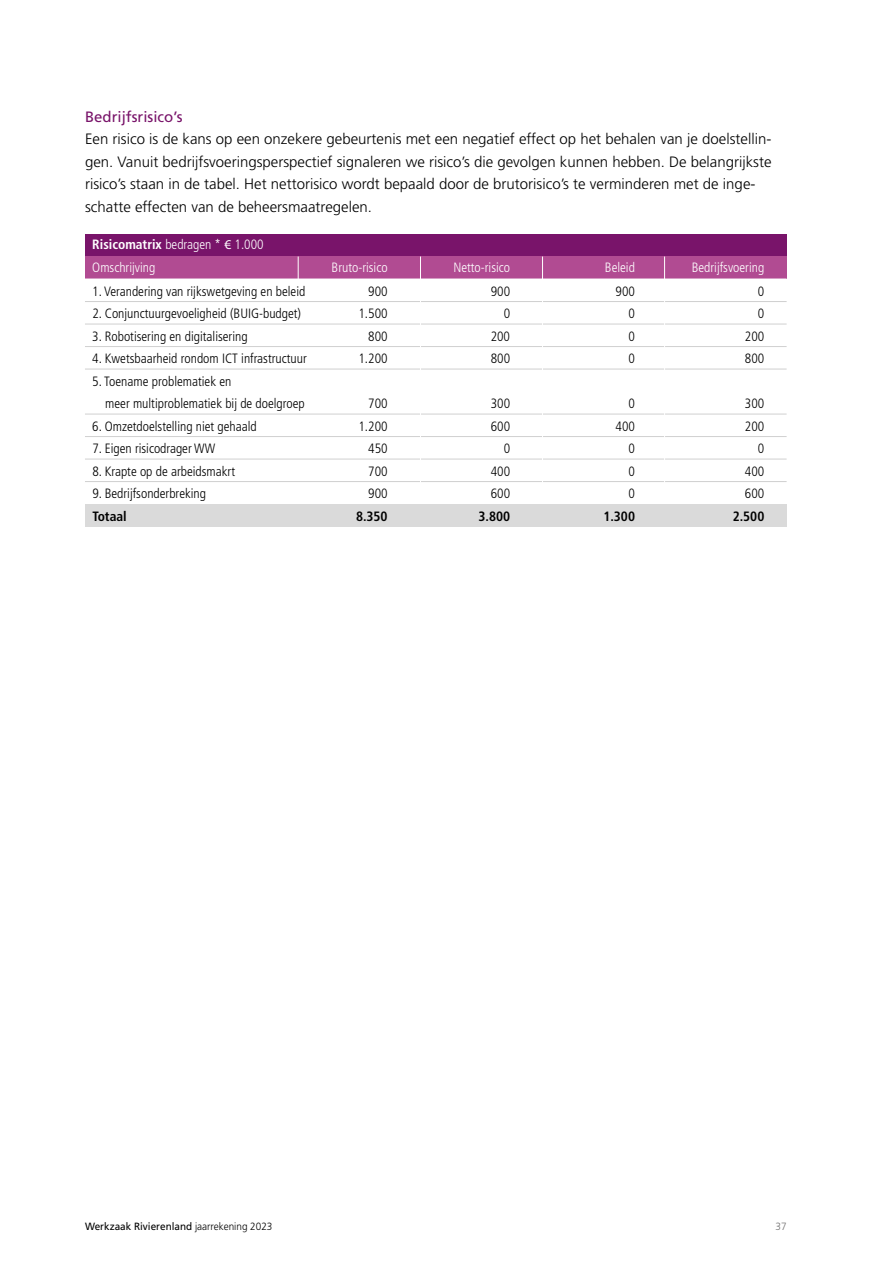
<style>
.page{position:relative;width:893px;height:1263px;background:#fff}
.page>*{position:absolute;margin:0;border:0;box-sizing:border-box;transform-origin:0 0}
.t1{font:300 15px/22.5px "Frutiger LT Std";color:#000}
.t2{font:15px "Frutiger LT Std";color:#79146a}
.t3{font:300 condensed 13.5px/22.5px "Frutiger LT Std";color:#000}
.t4{font:300 condensed 13.5px/22.5px "Frutiger LT Std";color:#fff}
.t5{font:700 condensed 13.5px "Frutiger LT Std";color:#000}
.t6{font:10.5px "Frutiger LT Std";color:#000;scale:.95 1}
.t7{font:300 10.5px "Frutiger LT Std";color:#706f6f;scale:.95 1}
.s1{font-weight:700}
.s2{font-family:"Myriad Pro";font-weight:400;font-stretch:normal}
.s3{font-weight:300}
</style>
<div class="page">
<div style="left:85px;top:234px;width:702px;height:23px;background:#79146a"></div>
<div style="left:85px;top:257px;width:702px;height:22px;background:#b14b92"></div>
<div style="left:85px;top:504px;width:702px;height:23px;background:#dadada"></div>
<hr style="left:85px;top:301px;width:702px;height:1px;background:#d0d0d0">
<hr style="left:85px;top:324px;width:702px;height:1px;background:#d0d0d0">
<hr style="left:85px;top:346px;width:702px;height:1px;background:#d0d0d0">
<hr style="left:85px;top:369px;width:702px;height:1px;background:#d0d0d0">
<hr style="left:85px;top:414px;width:702px;height:1px;background:#d0d0d0">
<hr style="left:85px;top:436px;width:702px;height:1px;background:#d0d0d0">
<hr style="left:85px;top:459px;width:702px;height:1px;background:#d0d0d0">
<hr style="left:85px;top:481px;width:702px;height:1px;background:#d0d0d0">
<hr style="left:542px;top:257px;width:1px;height:242px;background:#fff">
<hr style="left:664px;top:257px;width:1px;height:242px;background:#fff">
<hr style="left:420px;top:257px;width:1px;height:242px;background:#fff">
<svg style="left:298px;top:257px;width:1px;height:22px"></svg>
<p class="t2" style="left:85px;top:107px;width:99px">Bedrijfsrisico’s</p>
<p class="t1" style="left:85px;top:128px;width:688px">Een risico is de kans op een onzekere gebeurtenis met een negatief effect op het behalen van je doelstellin&shy;gen. Vanuit bedrijfsvoeringsperspectief signaleren we risico’s die gevolgen kunnen hebben. De belangrijkste risico’s staan in de tabel. Het nettorisico wordt bepaald door de brutorisico’s te verminderen met de inge&shy;schatte effecten van de beheersmaatregelen.</p>
<p class="t4" style="left:92px;top:234px;width:173px"><span class="s1">Risicomatrix</span> bedragen * <span class="s2">€</span> 1.000<br>Omschrijving</p>
<p class="t4" style="left:332px;top:256px;width:58px">Bruto-risico</p>
<p class="t4" style="left:453px;top:256px;width:58px">Netto-risico</p>
<p class="t4" style="left:605px;top:256px;width:32px">Beleid</p>
<p class="t4" style="left:692px;top:256px;width:74px">Bedrijfsvoering</p>
<p class="t3" style="left:92px;top:280px;width:215px">1. Verandering van rijkswetgeving en beleid</p>
<p class="t3" style="left:368px;top:280px;width:21px">900</p>
<p class="t3" style="left:491px;top:280px;width:21px">900</p>
<p class="t3" style="left:616px;top:280px;width:21px">900</p>
<p class="t3" style="left:758px;top:280px;width:8px">0</p>
<p class="t3" style="left:92px;top:303px;width:210px">2. Conjunctuurgevoeligheid (BUIG-budget)</p>
<p class="t3" style="left:358px;top:303px;width:31px">1.500</p>
<p class="t3" style="left:504px;top:303px;width:8px">0</p>
<p class="t3" style="left:628px;top:303px;width:8px">0</p>
<p class="t3" style="left:758px;top:303px;width:8px">0</p>
<p class="t3" style="left:92px;top:325px;width:157px">3. Robotisering en digitalisering</p>
<p class="t3" style="left:368px;top:325px;width:21px">800</p>
<p class="t3" style="left:491px;top:325px;width:21px">200</p>
<p class="t3" style="left:628px;top:325px;width:8px">0</p>
<p class="t3" style="left:745px;top:325px;width:21px">200</p>
<p class="t3" style="left:92px;top:348px;width:216px">4. Kwetsbaarheid rondom ICT infrastructuur</p>
<p class="t3" style="left:358px;top:348px;width:31px">1.200</p>
<p class="t3" style="left:491px;top:348px;width:21px">800</p>
<p class="t3" style="left:628px;top:348px;width:8px">0</p>
<p class="t3" style="left:745px;top:348px;width:21px">800</p>
<p class="t3" style="left:105px;top:370px;width:201px;text-indent:-13px">5. Toename problematiek en<br>meer multiproblematiek bij de doelgroep</p>
<p class="t3" style="left:368px;top:393px;width:21px">700</p>
<p class="t3" style="left:491px;top:393px;width:21px">300</p>
<p class="t3" style="left:628px;top:393px;width:8px">0</p>
<p class="t3" style="left:745px;top:393px;width:21px">300</p>
<p class="t3" style="left:92px;top:415px;width:166px">6. Omzetdoelstelling niet gehaald</p>
<p class="t3" style="left:358px;top:415px;width:31px">1.200</p>
<p class="t3" style="left:491px;top:415px;width:21px">600</p>
<p class="t3" style="left:615px;top:415px;width:21px">400</p>
<p class="t3" style="left:745px;top:415px;width:21px">200</p>
<p class="t3" style="left:92px;top:438px;width:124px">7. Eigen risicodrager WW</p>
<p class="t3" style="left:368px;top:438px;width:21px">450</p>
<p class="t3" style="left:504px;top:438px;width:8px">0</p>
<p class="t3" style="left:628px;top:438px;width:8px">0</p>
<p class="t3" style="left:758px;top:438px;width:8px">0</p>
<p class="t3" style="left:92px;top:460px;width:144px">8. Krapte op de arbeidsmakrt</p>
<p class="t3" style="left:368px;top:460px;width:21px">700</p>
<p class="t3" style="left:491px;top:460px;width:21px">400</p>
<p class="t3" style="left:628px;top:460px;width:8px">0</p>
<p class="t3" style="left:745px;top:460px;width:21px">400</p>
<p class="t3" style="left:92px;top:483px;width:115px">9. Bedrijfsonderbreking</p>
<p class="t3" style="left:368px;top:483px;width:21px">900</p>
<p class="t3" style="left:491px;top:483px;width:21px">600</p>
<p class="t3" style="left:628px;top:483px;width:8px">0</p>
<p class="t3" style="left:745px;top:483px;width:21px">600</p>
<p class="t5" style="left:92px;top:508px;width:36px">Totaal</p>
<p class="t5" style="left:356px;top:508px;width:33px">8.350</p>
<p class="t5" style="left:479px;top:508px;width:33px">3.800</p>
<p class="t5" style="left:603px;top:508px;width:33px">1.300</p>
<p class="t5" style="left:733px;top:508px;width:33px">2.500</p>
<p class="t6" style="left:85px;top:1220px;width:199px">Werkzaak Rivierenland <span class="s3">jaarrekening 2023</span></p>
<p class="t7" style="left:776px;top:1220px;width:13px">37</p>
</div>
